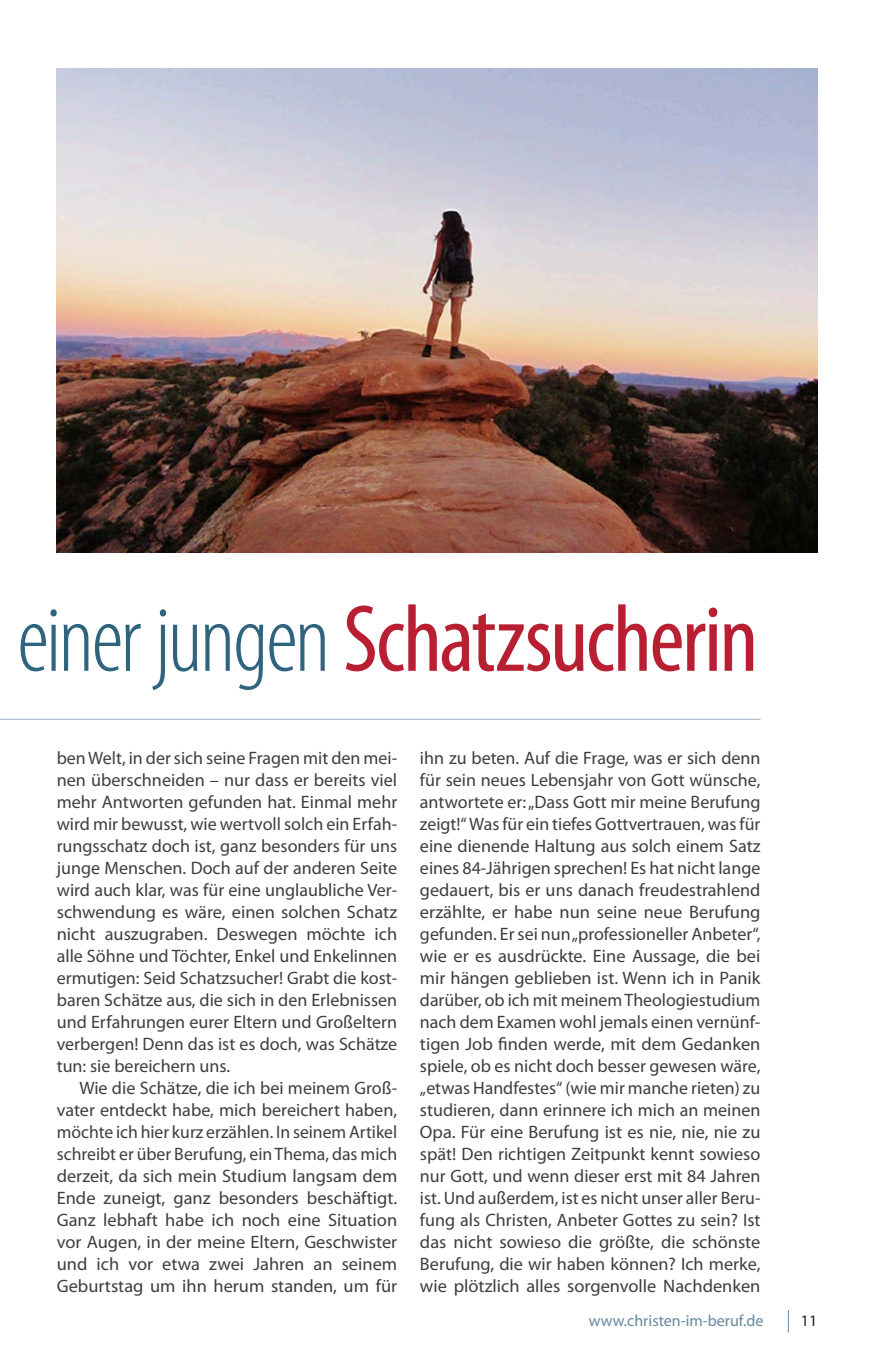
<style>
.page{position:relative;width:874px;height:1361px;background:#fff}
.page>*{position:absolute;margin:0;border:0;box-sizing:border-box;transform-origin:0 0}
.t1{font:condensed 96px "Myriad Pro";letter-spacing:-.025em;color:#b91f32}
.V-Text-9{font:18px/22px "Myriad Pro";color:#3e3e3f;text-align:justify}
.V-Text-9-Initiale{font:18px/22px "Myriad Pro";color:#3e3e3f;text-align:justify}
.t2{font:16px "Myriad Pro";color:#64879e}
.t3{font:16px "Myriad Pro";color:#231f20}
.s1{font-weight:300;color:#2f647f}
</style>
<div class="page">
<svg style="left:787px;top:1310px;width:1px;height:22px"></svg>
<hr style="left:0;top:719px;width:760px;height:1px;background:#9bafc1">
<img style="left:57px;top:68px;width:759px;height:484px">
<h1 class="t1" style="left:17px;top:581px;width:742px"><span class="s1">einer jungen</span> Schatzsucherin</h1>
<p class="V-Text-9-Initiale" style="left:57px;top:746px;width:342px">ben Welt, in der sich seine Fragen mit den mei&shy;nen überschneiden – nur dass er bereits viel mehr Antworten gefunden hat. Einmal mehr wird mir bewusst, wie wertvoll solch ein Erfah&shy;rungsschatz doch ist, ganz besonders für uns junge Menschen. Doch auf der anderen Seite wird auch klar, was für eine unglaubliche Ver&shy;schwendung es wäre, einen solchen Schatz nicht auszugraben. Deswegen möchte ich alle Söhne und Töchter, Enkel und Enkelinnen ermutigen: Seid Schatzsucher! Grabt die kost&shy;baren Schätze aus, die sich in den Erlebnissen und Erfahrungen eurer Eltern und Großeltern verbergen! Denn das ist es doch, was Schätze tun: sie bereichern uns.</p>
<p class="V-Text-9" style="left:57px;top:1076px;width:342px;text-indent:23px">Wie die Schätze, die ich bei meinem Groß&shy;vater entdeckt habe, mich bereichert haben, möchte ich hier kurz erzählen. In seinem Artikel schreibt er über Berufung, ein Thema, das mich derzeit, da sich mein Studium langsam dem Ende zuneigt, ganz besonders beschäftigt.<br>Ganz lebhaft habe ich noch eine Situation vor Augen, in der meine Eltern, Geschwister und ich vor etwa zwei Jahren an seinem Geburtstag um ihn herum standen, um für</p>
<p class="V-Text-9" style="left:420px;top:746px;width:342px">ihn zu beten. Auf die Frage, was er sich denn für sein neues Lebensjahr von Gott wünsche, antwortete er: „Dass Gott mir meine Berufung zeigt!“ Was für ein tiefes Gottvertrauen, was für eine dienende Haltung aus solch einem Satz eines 84-Jährigen sprechen! Es hat nicht lange gedauert, bis er uns danach freudestrahlend erzählte, er habe nun seine neue Berufung gefunden. Er sei nun „professioneller Anbeter“, wie er es ausdrückte. Eine Aussage, die bei mir hängen geblieben ist. Wenn ich in Panik darüber, ob ich mit meinem Theologiestudium nach dem Examen wohl jemals einen vernünf&shy;tigen Job finden werde, mit dem Gedanken spiele, ob es nicht doch besser gewesen wäre, „etwas Handfestes“ (wie mir manche rieten) zu studieren, dann erinnere ich mich an meinen Opa. Für eine Berufung ist es nie, nie, nie zu spät! Den richtigen Zeitpunkt kennt sowieso nur Gott, und wenn dieser erst mit 84 Jahren ist. Und außerdem, ist es nicht unser aller Beru&shy;fung als Christen, Anbeter Gottes zu sein? Ist das nicht sowieso die größte, die schönste Berufung, die wir haben können? Ich merke, wie plötzlich alles sorgenvolle Nachdenken</p>
<p class="t2" style="left:588px;top:1311px;width:176px">www.christen-im-beruf.de</p>
<p class="t3" style="left:800px;top:1311px;width:18px">11</p>
</div>
